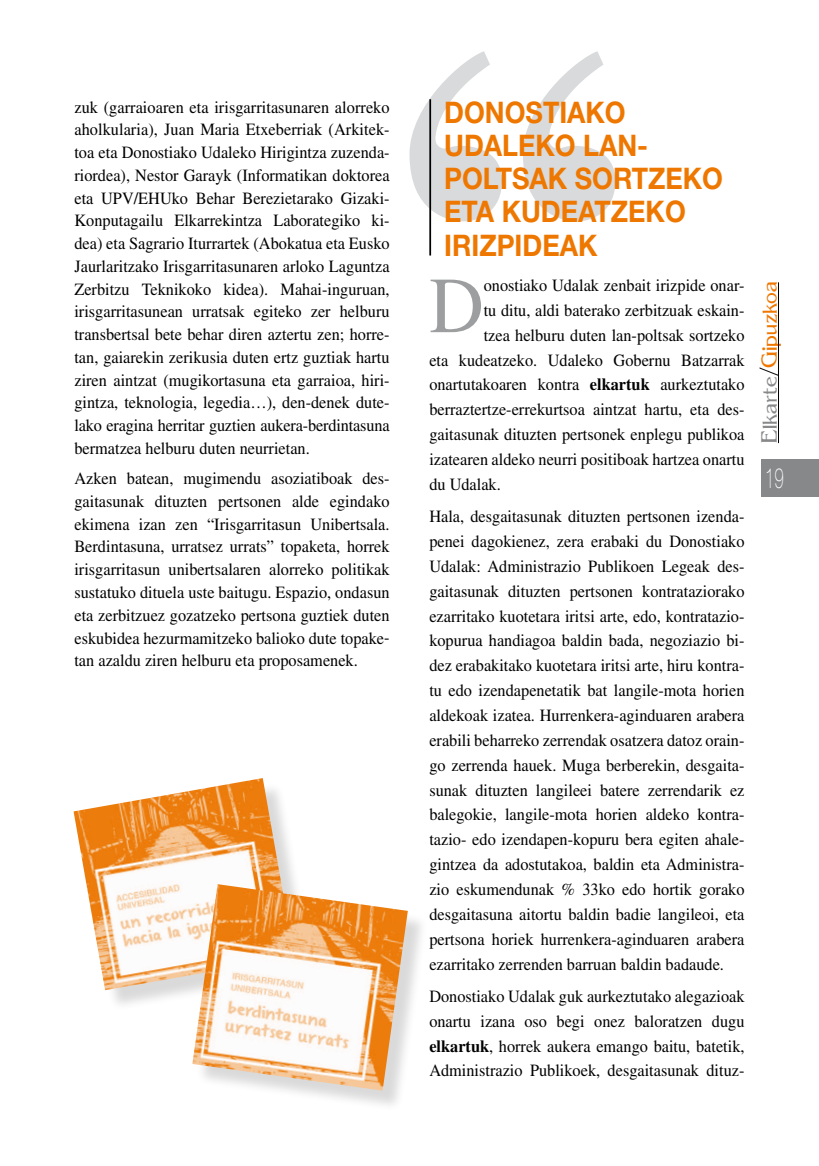
<style>
.page{position:relative;width:819px;height:1166px;background:#fff}
.page>*{position:absolute;margin:0;border:0;box-sizing:border-box;transform-origin:0 0}
.t1{font:79.27px "Times";color:#9c9e9f;scale:.95 1}
.t2{font:700 29.75px/33.2px "Helvetica Neue";color:#e70;scale:.9 1}
.t3{font:100 28px "Helvetica Neue";color:#fff;scale:.6 1}
.t4{font:21px "Azote S Si";color:#e70}
.t5{font:17.15px/22.8px "Times";color:#000;text-align:justify;scale:.95 1}
.s1{font-weight:700}
.s2{color:#87888a}
.s3{color:#000}
</style>
<div class="page">
<hr style="left:778px;top:282px;width:1px;height:161px;background:#000">
<div style="left:761px;top:459px;width:58px;height:37px;background:#87888a"></div>
<svg style="left:409px;top:51px;width:206px;height:170px"></svg>
<hr style="left:429px;top:99px;width:2px;height:156px;background:#000">
<div style="left:77px;top:781px;width:238px;height:230px;background:#000;opacity:.15"></div>
<img style="left:74px;top:778px;width:220px;height:212px">
<div style="left:195px;top:887px;width:234px;height:225px;background:#000;opacity:.15"></div>
<img style="left:192px;top:884px;width:216px;height:206px">
<p class="t5" style="left:74px;top:95px;width:333px">zuk (garraioaren eta irisgarritasunaren alorreko aholkularia), Juan Maria Etxeberriak (Arkitek&shy;toa eta Donostiako Udaleko Hirigintza zuzenda&shy;riordea), Nestor Garayk (Informatikan doktorea eta UPV/EHUko Behar Berezietarako Gizaki-Konputagailu Elkarrekintza Laborategiko ki&shy;dea) eta Sagrario Iturrartek (Abokatua eta Eusko Jaurlaritzako Irisgarritasunaren arloko Laguntza Zerbitzu Teknikoko kidea). Mahai-inguruan, irisgarritasunean urratsak egiteko zer helburu transbertsal bete behar diren aztertu zen; horre&shy;tan, gaiarekin zerikusia duten ertz guztiak hartu ziren aintzat (mugikortasuna eta garraioa, hiri&shy;gintza, teknologia, legedia…), den-denek dute&shy;lako eragina herritar guztien aukera-berdintasuna bermatzea helburu duten neurrietan.</p>
<p class="t5" style="left:74px;top:467px;width:333px">Azken batean, mugimendu asoziatiboak des&shy;gaitasunak dituzten pertsonen alde egindako ekimena izan zen “Irisgarritasun Unibertsala.<br>Berdintasuna, urratsez urrats” topaketa, horrek irisgarritasun unibertsalaren alorreko politikak sustatuko dituela uste baitugu. Espazio, ondasun eta zerbitzuez gozatzeko pertsona guztiek duten eskubidea hezurmamitzeko balioko dute topake&shy;tan azaldu ziren helburu eta proposamenek.</p>
<h2 class="t2" style="left:444px;top:95px;width:311px">DONOSTIAKO<br>UDALEKO LAN-<br>POLTSAK SORTZEKO<br>ETA KUDEATZEKO<br>IRIZPIDEAK</h2>
<h1 class="t1" style="left:429px;top:261px;width:59px">D</h1>
<p class="t5" style="left:484px;top:274px;width:276px">onostiako Udalak zenbait irizpide onar-</p>
<p class="t5" style="left:484px;top:299px;width:276px">tu ditu, aldi baterako zerbitzuak eskain-</p>
<p class="t5" style="left:484px;top:323px;width:276px">tzea helburu duten lan-poltsak sortzeko</p>
<p class="t5" style="left:429px;top:348px;width:333px">eta kudeatzeko. Udaleko Gobernu Batzarrak</p>
<p class="t5" style="left:429px;top:373px;width:333px">onartutakoaren kontra <span class="s1">elkartuk</span> aurkeztutako</p>
<p class="t5" style="left:429px;top:398px;width:333px">berraztertze-errekurtsoa aintzat hartu, eta des-</p>
<p class="t5" style="left:429px;top:423px;width:333px">gaitasunak dituzten pertsonek enplegu publikoa</p>
<p class="t5" style="left:429px;top:448px;width:333px">izatearen aldeko neurri positiboak hartzea onartu</p>
<p class="t5" style="left:429px;top:473px;width:77px">du Udalak.</p>
<p class="t5" style="left:429px;top:504px;width:333px;line-height:24.8px">Hala, desgaitasunak dituzten pertsonen izenda&shy;penei dagokienez, zera erabaki du Donostiako Udalak: Administrazio Publikoen Legeak des&shy;gaitasunak dituzten pertsonen kontrataziorako ezarritako kuotetara iritsi arte, edo, kontratazio&shy;kopurua handiagoa baldin bada, negoziazio bi&shy;dez erabakitako kuotetara iritsi arte, hiru kontra&shy;tu edo izendapenetatik bat langile-mota horien aldekoak izatea. Hurrenkera-aginduaren arabera erabili beharreko zerrendak osatzera datoz orain&shy;go zerrenda hauek. Muga berberekin, desgaita&shy;sunak dituzten langileei batere zerrendarik ez balegokie, langile-mota horien aldeko kontra&shy;tazio- edo izendapen-kopuru bera egiten ahale&shy;gintzea da adostutakoa, baldin eta Administra&shy;zio eskumendunak % 33ko edo hortik gorako desgaitasuna aitortu baldin badie langileoi, eta pertsona horiek hurrenkera-aginduaren arabera ezarritako zerrenden barruan baldin badaude.</p>
<p class="t5" style="left:429px;top:983px;width:333px;line-height:24.8px">Donostiako Udalak guk aurkeztutako alegazioak onartu izana oso begi onez baloratzen dugu <span class="s1">elkartuk</span>, horrek aukera emango baitu, batetik, Administrazio Publikoek, desgaitasunak dituz-</p>
<p class="t4" style="left:759px;top:443px;width:163px;rotate:-90deg"><span class="s2">Elkarte</span><span class="s3">/</span>Gipuzkoa</p>
<h3 class="t3" style="left:765px;top:462px;width:33px">19</h3>
</div>
